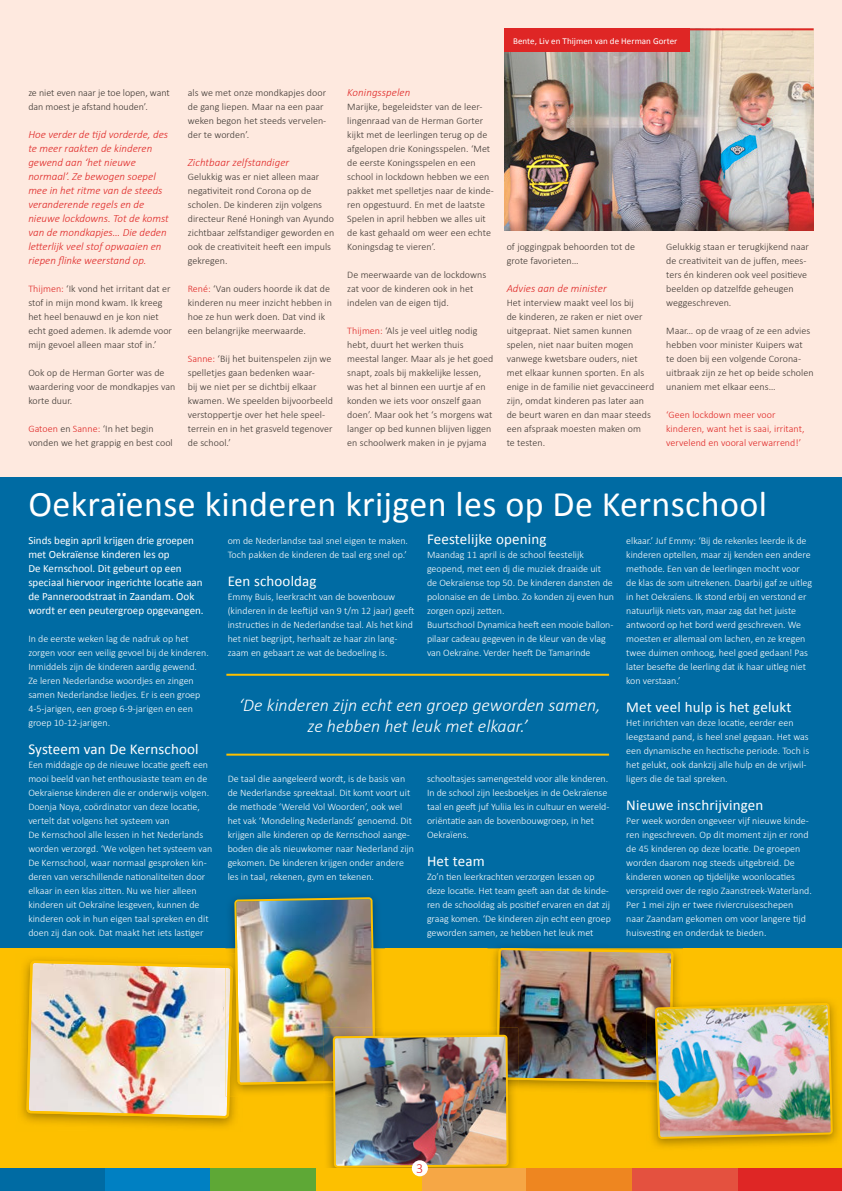
<style>
.page{position:relative;width:842px;height:1191px;background:#fff}
.page>*{position:absolute;margin:0;border:0;box-sizing:border-box;transform-origin:0 0}
.t1{font:36px "Calibri";letter-spacing:.01em;color:#fff}
.t2{font:italic 300 18px/21px "Calibri";color:#fff;text-align:center}
.t3{font:15px "Calibri";letter-spacing:.01em;color:#fff}
.t4{font:300 14px "Calibri";color:#df2625}
.t5{font:italic 300 11px/14px "Calibri";color:#df2625}
.t6{font:11px/14px "Calibri";color:#fff}
.t7{font:300 10px/14px "Calibri";color:#fff}
.t8{font:300 10px/14px "Calibri";letter-spacing:.005em;color:#3d3732}
.t9{font:300 10px/14px "Calibri";letter-spacing:.005em;color:#df2625}
.t10{font:9px "Calibri";letter-spacing:.005em;color:#fff}
.s1{color:#df2625}
</style>
<div class="page">
<div style="left:0;top:476px;width:842px;height:498px;background:#006ba3"></div>
<div style="left:0;top:948px;width:842px;height:243px;background:#fdc000"></div>
<div style="left:0;top:0;width:842px;height:476px;background:#fee9df"></div>
<img style="left:505px;top:30px;width:309px;height:200px">
<div style="left:505px;top:28px;width:185px;height:24px;background:#df2625"></div>
<hr style="left:505px;top:28px;width:309px;height:2px;background:#df2625">
<hr style="left:226px;top:674px;width:383px;height:2px;background:#fdc000">
<hr style="left:226px;top:753px;width:383px;height:2px;background:#fdc000">
<img style="left:834px;top:1008px;width:5px;height:132px">
<img style="left:673px;top:948px;width:161px;height:199px">
<img style="left:26px;top:897px;width:647px;height:271px">
<div style="left:0;top:1168px;width:105px;height:23px;background:#006ba3"></div>
<div style="left:105px;top:1168px;width:106px;height:23px;background:#0080c2"></div>
<div style="left:421px;top:1168px;width:105px;height:23px;background:#f6a745"></div>
<div style="left:526px;top:1168px;width:106px;height:23px;background:#ee8620"></div>
<div style="left:737px;top:1168px;width:105px;height:23px;background:#df2625"></div>
<div style="left:632px;top:1168px;width:105px;height:23px;background:#e4513f"></div>
<div style="left:211px;top:1168px;width:105px;height:23px;background:#5ea836"></div>
<div style="left:412px;top:1160px;width:16px;height:16px;background:#fff;border-radius:50%"></div>
<p class="t10" style="left:513px;top:35px;width:166px">Bente, Liv en Thijmen van de Herman Gorter</p>
<p class="t8" style="left:28px;top:85px;width:143px">ze niet even naar je toe lopen, want dan moest je afstand houden’.</p>
<p class="t5" style="left:28px;top:127px;width:142px">Hoe verder de tijd vorderde, des te meer raakten de kinderen gewend aan ‘het nieuwe normaal’. Ze bewogen soepel mee in het ritme van de steeds veranderende regels en de nieuwe lockdowns. Tot de komst van de mondkapjes… Die deden letterlijk veel stof opwaaien en riepen flinke weerstand op.</p>
<p class="t8" style="left:28px;top:281px;width:145px"><span class="s1">Thijmen:</span> ‘Ik vond het irritant dat er stof in mijn mond kwam. Ik kreeg het heel benauwd en je kon niet echt goed ademen. Ik ademde voor mijn gevoel alleen maar stof in.’</p>
<p class="t8" style="left:28px;top:365px;width:149px">Ook op de Herman Gorter was de waardering voor de mondkapjes van korte duur.</p>
<p class="t8" style="left:28px;top:421px;width:146px"><span class="s1">Gatoen</span> en <span class="s1">Sanne:</span> ‘In het begin vonden we het grappig en best cool</p>
<p class="t8" style="left:188px;top:85px;width:140px">als we met onze mondkapjes door de gang liepen. Maar na een paar weken begon het steeds vervelen&shy;der te worden’.</p>
<p class="t5" style="left:188px;top:155px;width:103px">Zichtbaar zelfstandiger</p>
<p class="t8" style="left:188px;top:169px;width:148px">Gelukkig was er niet alleen maar negativiteit rond Corona op de scholen. De kinderen zijn volgens directeur René Honingh van Ayundo zichtbaar zelfstandiger geworden en ook de creativiteit heeft een impuls gekregen.</p>
<p class="t8" style="left:188px;top:281px;width:146px"><span class="s1">René:</span> ‘Van ouders hoorde ik dat de kinderen nu meer inzicht hebben in hoe ze hun werk doen. Dat vind ik een belangrijke meerwaarde.</p>
<p class="t8" style="left:188px;top:351px;width:147px"><span class="s1">Sanne:</span> ‘Bij het buitenspelen zijn we spelletjes gaan bedenken waar-<br>bij we niet per se dichtbij elkaar kwamen. We speelden bijvoorbeeld verstoppertje over het hele speel&shy;terrein en in het grasveld tegenover de school.’</p>
<p class="t5" style="left:347px;top:85px;width:65px">Koningsspelen</p>
<p class="t8" style="left:347px;top:99px;width:148px">Marijke, begeleidster van de leer&shy;lingenraad van de Herman Gorter kijkt met de leerlingen terug op de afgelopen drie Koningsspelen. ‘Met de eerste Koningsspelen en een school in lockdown hebben we een pakket met spelletjes naar de kinde&shy;ren opgestuurd. En met de laatste<br>Spelen in april hebben we alles uit de kast gehaald om weer een echte<br>Koningsdag te vieren’.</p>
<p class="t8" style="left:347px;top:267px;width:141px">De meerwaarde van de lockdowns zat voor de kinderen ook in het indelen van de eigen tijd.</p>
<p class="t8" style="left:347px;top:323px;width:148px"><span class="s1">Thijmen:</span> ‘Als je veel uitleg nodig hebt, duurt het werken thuis meestal langer. Maar als je het goed snapt, zoals bij makkelijke lessen, was het al binnen een uurtje af en konden we iets voor onszelf gaan doen’. Maar ook het ‘s morgens wat langer op bed kunnen blijven liggen en schoolwerk maken in je pyjama</p>
<p class="t8" style="left:507px;top:239px;width:130px">of joggingpak behoorden tot de grote favorieten…</p>
<p class="t5" style="left:507px;top:281px;width:102px">Advies aan de minister</p>
<p class="t8" style="left:507px;top:295px;width:149px">Het interview maakt veel los bij<br>de kinderen, ze raken er niet over uitgepraat. Niet samen kunnen spelen, niet naar buiten mogen vanwege kwetsbare ouders, niet met elkaar kunnen sporten. En als enige in de familie niet gevaccineerd zijn, omdat kinderen pas later aan de beurt waren en dan maar steeds een afspraak moesten maken om<br>te testen.</p>
<p class="t8" style="left:666px;top:239px;width:144px">Gelukkig staan er terugkijkend naar de creativiteit van de juffen, mees&shy;ters én kinderen ook veel positieve beelden op datzelfde geheugen weggeschreven.</p>
<p class="t8" style="left:666px;top:323px;width:149px">Maar… op de vraag of ze een advies hebben voor minister Kuipers wat<br>te doen bij een volgende Corona&shy;uitbraak zijn ze het op beide scholen unaniem met elkaar eens…</p>
<p class="t9" style="left:666px;top:407px;width:140px">‘Geen lockdown meer voor kinderen, want het is saai, irritant, vervelend en vooral verwarrend!’</p>
<h1 class="t1" style="left:28px;top:481px;width:740px">Oekraïense kinderen krijgen les op De Kernschool</h1>
<p class="t6" style="left:28px;top:533px;width:177px">Sinds begin april krijgen drie groepen met Oekraïense kinderen les op<br>De Kernschool. Dit gebeurt op een speciaal hiervoor ingerichte locatie aan de Panneroodstraat in Zaandam. Ook wordt er een peutergroep opgevangen.</p>
<p class="t7" style="left:28px;top:631px;width:182px">In de eerste weken lag de nadruk op het zorgen voor een veilig gevoel bij de kinderen.<br>Inmiddels zijn de kinderen aardig gewend.<br>Ze leren Nederlandse woordjes en zingen samen Nederlandse liedjes. Er is een groep 4-5-jarigen, een groep 6-9-jarigen en een groep 10-12-jarigen.</p>
<h3 class="t3" style="left:28px;top:739px;width:172px">Systeem van De Kernschool</h3>
<p class="t7" style="left:28px;top:757px;width:186px">Een middagje op de nieuwe locatie geeft een mooi beeld van het enthousiaste team en de Oekraïense kinderen die er onderwijs volgen.<br>Doenja Noya, coördinator van deze locatie, vertelt dat volgens het systeem van<br>De Kernschool alle lessen in het Nederlands worden verzorgd. ‘We volgen het systeem van De Kernschool, waar normaal gesproken kin&shy;deren van verschillende nationaliteiten door elkaar in een klas zitten. Nu we hier alleen kinderen uit Oekraïne lesgeven, kunnen de kinderen ook in hun eigen taal spreken en dit doen zij dan ook. Dat maakt het iets lastiger</p>
<h3 class="t3" style="left:427px;top:529px;width:121px">Feestelijke opening</h3>
<p class="t7" style="left:427px;top:547px;width:189px">Maandag 11 april is de school feestelijk geopend, met een dj die muziek draaide uit<br>de Oekraïense top 50. De kinderen dansten de polonaise en de Limbo. Zo konden zij even hun zorgen opzij zetten.<br>Buurtschool Dynamica heeft een mooie ballon&shy;pilaar cadeau gegeven in de kleur van de vlag van Oekraïne. Verder heeft De Tamarinde</p>
<p class="t7" style="left:626px;top:533px;width:187px">elkaar.’ Juf Emmy: ‘Bij de rekenles leerde ik de kinderen optellen, maar zij kenden een andere methode. Een van de leerlingen mocht voor de klas de som uitrekenen. Daarbij gaf ze uitleg in het Oekraïens. Ik stond erbij en verstond er natuurlijk niets van, maar zag dat het juiste antwoord op het bord werd geschreven. We moesten er allemaal om lachen, en ze kregen twee duimen omhoog, heel goed gedaan! Pas later besefte de leerling dat ik haar uitleg niet kon verstaan.’</p>
<h3 class="t3" style="left:626px;top:697px;width:167px">Met veel hulp is het gelukt</h3>
<p class="t7" style="left:626px;top:715px;width:184px">Het inrichten van deze locatie, eerder een leegstaand pand, is heel snel gegaan. Het was een dynamische en hectische periode. Toch is het gelukt, ook dankzij alle hulp en de vrijwil&shy;ligers die de taal spreken.</p>
<h3 class="t3" style="left:626px;top:795px;width:138px">Nieuwe inschrijvingen</h3>
<p class="t7" style="left:626px;top:813px;width:187px">Per week worden ongeveer vijf nieuwe kinde&shy;ren ingeschreven. Op dit moment zijn er rond de 45 kinderen op deze locatie. De groepen worden daarom nog steeds uitgebreid. De kinderen wonen op tijdelijke woonlocaties verspreid over de regio Zaanstreek-Waterland.<br>Per 1 mei zijn er twee riviercruiseschepen naar Zaandam gekomen om voor langere tijd huisvesting en onderdak te bieden.</p>
<p class="t7" style="left:228px;top:533px;width:182px">om de Nederlandse taal snel eigen te maken.<br>Toch pakken de kinderen de taal erg snel op.’</p>
<h3 class="t3" style="left:228px;top:571px;width:91px">Een schooldag</h3>
<p class="t7" style="left:228px;top:589px;width:188px">Emmy Buis, leerkracht van de bovenbouw (kinderen in de leeftijd van 9 t/m 12 jaar) geeft instructies in de Nederlandse taal. Als het kind het niet begrijpt, herhaalt ze haar zin lang&shy;zaam en gebaart ze wat de bedoeling is.</p>
<h2 class="t2" style="left:239px;top:694px;width:363px">‘De kinderen zijn echt een groep geworden samen, ze hebben het leuk met elkaar.’</h2>
<p class="t7" style="left:228px;top:771px;width:188px">De taal die aangeleerd wordt, is de basis van de Nederlandse spreektaal. Dit komt voort uit de methode ‘Wereld Vol Woorden’, ook wel het vak ‘Mondeling Nederlands’ genoemd. Dit krijgen alle kinderen op de Kernschool aange&shy;boden die als nieuwkomer naar Nederland zijn gekomen. De kinderen krijgen onder andere les in taal, rekenen, gym en tekenen.</p>
<p class="t7" style="left:427px;top:771px;width:184px">schooltasjes samengesteld voor alle kinderen.<br>In de school zijn leesboekjes in de Oekraïense taal en geeft juf Yuliia les in cultuur en wereld&shy;oriëntatie aan de bovenbouwgroep, in het Oekraïens.</p>
<h3 class="t3" style="left:427px;top:851px;width:59px">Het team</h3>
<p class="t7" style="left:427px;top:869px;width:185px">Zo’n tien leerkrachten verzorgen lessen op deze locatie. Het team geeft aan dat de kinde&shy;ren de schooldag als positief ervaren en dat zij graag komen. ‘De kinderen zijn echt een groep geworden samen, ze hebben het leuk met</p>
<h3 class="t4" style="left:416px;top:1160px;width:9px">3</h3>
</div>
